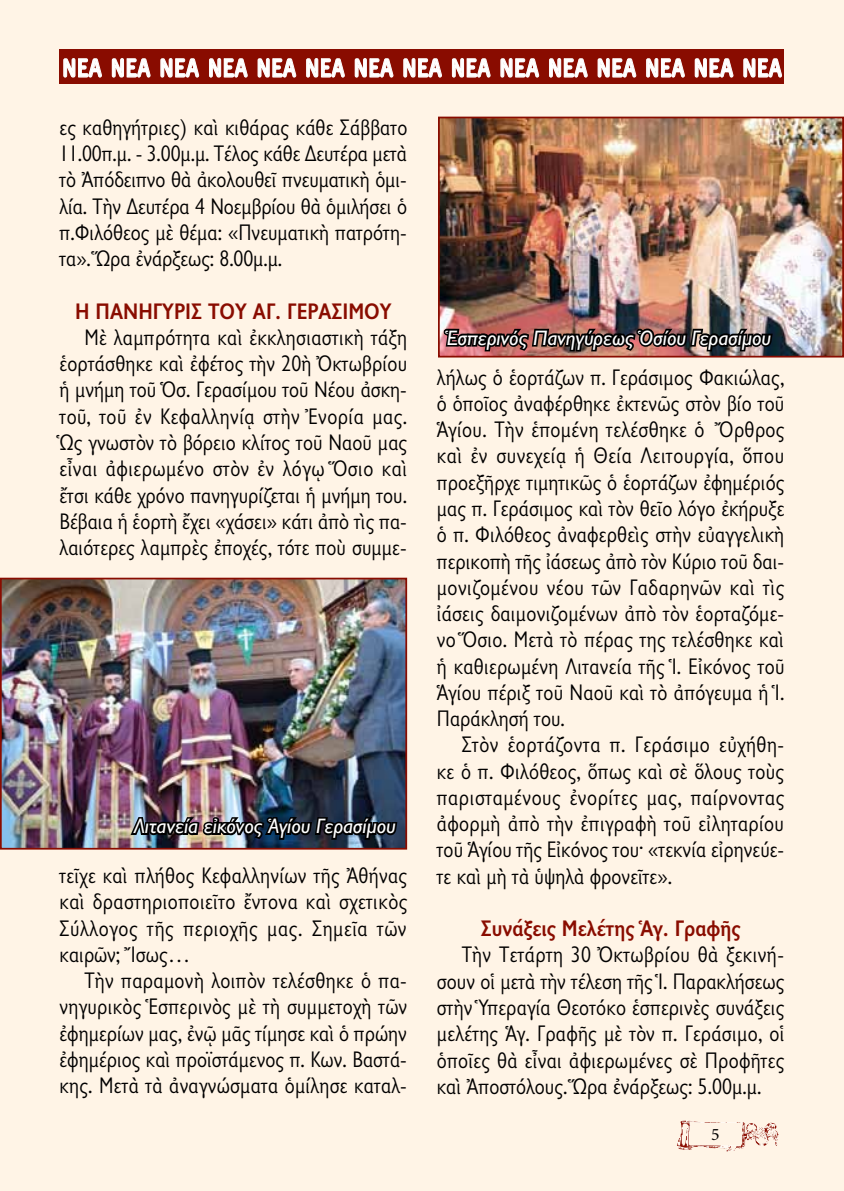
<style>
.page{position:relative;width:844px;height:1191px;background:#fff}
.page>*{position:absolute;margin:0;border:0;box-sizing:border-box;transform-origin:0 0}
.t1{font:24.5px "PF Interface Inline";letter-spacing:.005em;color:#fff;scale:.92 1}
.t2{font:22.75px/26.2px "Gill Sans Hel SCOS";color:#000;text-align:justify}
.t3{font:700 22.75px "Gill Sans Hel SCOS";color:#890c00}
.t4{font:italic 21px "Gill Sans Hel";color:#fff}
.t5{font:17.5px "Minion Pro";color:#000}
</style>
<div class="page">
<div style="left:0;top:0;width:843px;height:1191px;background:#fff4e6"></div>
<img style="left:3px;top:580px;width:401px;height:266px">
<div style="left:0;top:577px;width:407px;height:272px;border:2px solid #890c00"></div>
<img style="left:441px;top:120px;width:399px;height:234px">
<div style="left:438px;top:117px;width:405px;height:240px;border:2px solid #890c00"></div>
<img style="left:677px;top:1120px;width:69px;height:31px">
<div style="left:60px;top:50px;width:724px;height:34px;background:#890c00"></div>
<svg style="left:63px;top:58px;width:39px;height:20px"></svg>
<svg style="left:112px;top:58px;width:38px;height:20px"></svg>
<svg style="left:160px;top:58px;width:39px;height:20px"></svg>
<svg style="left:209px;top:58px;width:38px;height:20px"></svg>
<svg style="left:258px;top:58px;width:38px;height:20px"></svg>
<svg style="left:306px;top:58px;width:38px;height:20px"></svg>
<svg style="left:355px;top:58px;width:38px;height:20px"></svg>
<svg style="left:403px;top:58px;width:39px;height:20px"></svg>
<svg style="left:452px;top:58px;width:38px;height:20px"></svg>
<svg style="left:500px;top:58px;width:39px;height:20px"></svg>
<svg style="left:549px;top:58px;width:38px;height:20px"></svg>
<svg style="left:597px;top:58px;width:39px;height:20px"></svg>
<svg style="left:646px;top:58px;width:38px;height:20px"></svg>
<svg style="left:694px;top:58px;width:39px;height:20px"></svg>
<svg style="left:743px;top:58px;width:38px;height:20px"></svg>
<img style="left:442px;top:290px;width:332px;height:68px">
<img style="left:128px;top:781px;width:271px;height:69px">
<p class="t1" style="left:62px;top:54px;width:783px">ΝΕΑ ΝΕΑ ΝΕΑ ΝΕΑ ΝΕΑ ΝΕΑ ΝΕΑ ΝΕΑ ΝΕΑ ΝΕΑ ΝΕΑ ΝΕΑ ΝΕΑ ΝΕΑ ΝΕΑ</p>
<p class="t2" style="left:60px;top:115px;width:349px">ες καθηγήτριες) καὶ κιθάρας κάθε Σάββατο 11.00π.μ. - 3.00μ.μ. Τέλος κάθε Δευτέρα μετὰ τὸ Ἀπόδειπνο θὰ ἀκολουθεῖ πνευματικὴ ὁμι&shy;λία. Τὴν Δευτέρα 4 Νοεμβρίου θὰ ὁμιλήσει ὁ π.Φιλόθεος μὲ θέμα: «Πνευματικὴ πατρότη&shy;τα». Ὥρα ἐνάρξεως: 8.00μ.μ.</p>
<p class="t3" style="left:75px;top:299px;width:318px">Η ΠΑΝΗΓΥΡΙΣ ΤΟΥ ΑΓ. ΓΕΡΑΣΙΜΟΥ</p>
<p class="t2" style="left:60px;top:325px;width:349px;text-indent:25px">Μὲ λαμπρότητα καὶ ἐκκλησιαστικὴ τάξη ἑορτάσθηκε καὶ ἐφέτος τὴν 20ὴ Ὀκτωβρίου ἡ μνήμη τοῦ Ὁσ. Γερασίμου τοῦ Νέου ἀσκη&shy;τοῦ, τοῦ ἐν Κεφαλληνίᾳ στὴν Ἐνορία μας.<br>Ὡς γνωστὸν τὸ βόρειο κλίτος τοῦ Ναοῦ μας εἶναι ἀφιερωμένο στὸν ἐν λόγῳ Ὅσιο καὶ ἔτσι κάθε χρόνο πανηγυρίζεται ἡ μνήμη του.<br>Βέβαια ἡ ἑορτὴ ἔχει «χάσει» κάτι ἀπὸ τὶς πα&shy;λαιότερες λαμπρὲς ἐποχές, τότε ποὺ συμμε-</p>
<p class="t4" style="left:134px;top:815px;width:263px">Λιτανεία εἰκόνος Ἁγίου Γερασίμου</p>
<p class="t2" style="left:60px;top:863px;width:349px">τεῖχε καὶ πλήθος Κεφαλληνίων τῆς Ἀθήνας καὶ δραστηριοποιεῖτο ἔντονα καὶ σχετικὸς Σύλλογος τῆς περιοχῆς μας. Σημεῖα τῶν καιρῶν; Ἴσως…</p>
<p class="t2" style="left:60px;top:968px;width:349px;text-indent:25px">Τὴν παραμονὴ λοιπὸν τελέσθηκε ὁ πα&shy;νηγυρικὸς Ἑσπερινὸς μὲ τὴ συμμετοχὴ τῶν ἐφημερίων μας, ἐνῷ μᾶς τίμησε καὶ ὁ πρώην ἐφημέριος καὶ προϊστάμενος π. Κων. Βαστά&shy;κης. Μετὰ τὰ ἀναγνώσματα ὁμίλησε καταλ-</p>
<p class="t4" style="left:447px;top:327px;width:325px">Ἑσπερινός Πανηγύρεως Ὁσίου Γερασίμου</p>
<p class="t2" style="left:437px;top:364px;width:349px">λήλως ὁ ἑορτάζων π. Γεράσιμος Φακιώλας, ὁ ὁποῖος ἀναφέρθηκε ἐκτενῶς στὸν βίο τοῦ Ἁγίου. Τὴν ἑπομένη τελέσθηκε ὁ Ὄρθρος καὶ ἐν συνεχείᾳ ἡ Θεία Λειτουργία, ὅπου προεξῆρχε τιμητικῶς ὁ ἑορτάζων ἐφημέριός μας π. Γεράσιμος καὶ τὸν θεῖο λόγο ἐκήρυξε ὁ π. Φιλόθεος ἀναφερθεὶς στὴν εὐαγγελικὴ περικοπὴ τῆς ἰάσεως ἀπὸ τὸν Κύριο τοῦ δαι&shy;μονιζομένου νέου τῶν Γαδαρηνῶν καὶ τὶς ἰάσεις δαιμονιζομένων ἀπὸ τὸν ἑορταζόμε&shy;νο Ὅσιο. Μετὰ τὸ πέρας της τελέσθηκε καὶ ἡ καθιερωμένη Λιτανεία τῆς Ἱ. Εἰκόνος τοῦ Ἁγίου πέριξ τοῦ Ναοῦ καὶ τὸ ἀπόγευμα ἡ Ἱ.<br>Παράκλησή του.</p>
<p class="t2" style="left:437px;top:732px;width:349px;text-indent:25px">Στὸν ἑορτάζοντα π. Γεράσιμο εὐχήθη&shy;κε ὁ π. Φιλόθεος, ὅπως καὶ σὲ ὅλους τοὺς παρισταμένους ἐνορίτες μας, παίρνοντας ἀφορμὴ ἀπὸ τὴν ἐπιγραφὴ τοῦ εἰληταρίου τοῦ Ἁγίου τῆς Εἰκόνος του· «τεκνία εἰρηνεύε&shy;τε καὶ μὴ τὰ ὑψηλὰ φρονεῖτε».</p>
<p class="t3" style="left:480px;top:917px;width:261px">Συνάξεις Μελέτης Ἁγ. Γραφῆς</p>
<p class="t2" style="left:437px;top:942px;width:349px;text-indent:25px">Τὴν Τετάρτη 30 Ὀκτωβρίου θὰ ξεκινή&shy;σουν οἱ μετὰ τὴν τέλεση τῆς Ἱ. Παρακλήσεως στὴν Ὑπεραγία Θεοτόκο ἑσπερινὲς συνάξεις μελέτης Ἁγ. Γραφῆς μὲ τὸν π. Γεράσιμο, οἱ ὁποῖες θὰ εἶναι ἀφιερωμένες σὲ Προφῆτες καὶ Ἀποστόλους. Ὥρα ἐνάρξεως: 5.00μ.μ.</p>
<p class="t5" style="left:711px;top:1122px;width:10px">5</p>
</div>
